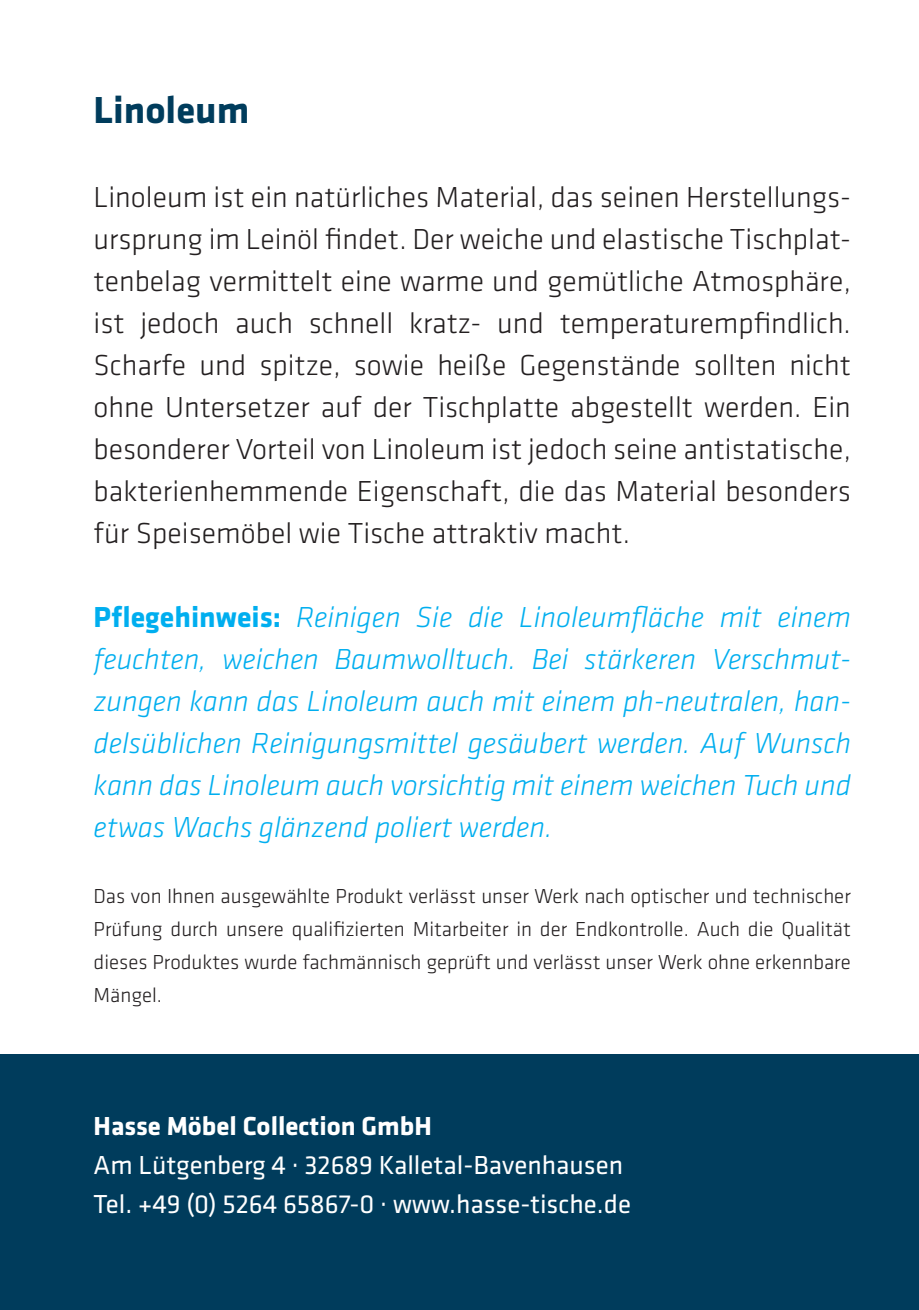
<style>
.page{position:relative;width:919px;height:1310px;background:#fff}
.page>*{position:absolute;margin:0;border:0;box-sizing:border-box;transform-origin:0 0}
.t1{font:700 39px "Klavika";color:#003c5c}
.t2{font:300 30px/42px "Klavika";color:#231f20;text-align:justify}
.t3{font:italic 300 30px/42px "Klavika";color:#00aeef;text-align:justify}
.t4{font:27px/39px "Klavika";color:#fff}
.t5{font:700 27px "Klavika";color:#fff}
.t6{font:300 21px/33px "Klavika";color:#231f20;text-align:justify}
.s1{font-weight:700;font-style:normal}
</style>
<div class="page">
<div style="left:0;top:1054px;width:918px;height:256px;background:#003c5c"></div>
<h1 class="t1" style="left:94px;top:89px;width:157px">Linoleum</h1>
<p class="t2" style="left:94px;top:176px;width:758px">Linoleum ist ein natürliches Material, das seinen Herstellungs&shy;ursprung im Leinöl findet. Der weiche und elastische Tischplat&shy;tenbelag vermittelt eine warme und gemütliche Atmosphäre, ist jedoch auch schnell kratz- und temperaturempfindlich.<br>Scharfe und spitze, sowie heiße Gegenstände sollten nicht ohne Untersetzer auf der Tischplatte abgestellt werden. Ein besonderer Vorteil von Linoleum ist jedoch seine antistatische, bakterienhemmende Eigenschaft, die das Material besonders für Speisemöbel wie Tische attraktiv macht.</p>
<p class="t3" style="left:94px;top:596px;width:758px"><span class="s1">Pflegehinweis:</span> Reinigen Sie die Linoleumfläche mit einem feuchten, weichen Baumwolltuch. Bei stärkeren Verschmut&shy;zungen kann das Linoleum auch mit einem ph-neutralen, han&shy;delsüblichen Reinigungsmittel gesäubert werden. Auf Wunsch kann das Linoleum auch vorsichtig mit einem weichen Tuch und etwas Wachs glänzend poliert werden.</p>
<p class="t6" style="left:94px;top:880px;width:758px">Das von Ihnen ausgewählte Produkt verlässt unser Werk nach optischer und technischer Prüfung durch unsere qualifizierten Mitarbeiter in der Endkontrolle. Auch die Qualität dieses Produktes wurde fachmännisch geprüft und verlässt unser Werk ohne erkennbare Mängel.</p>
<p class="t5" style="left:94px;top:1111px;width:339px">Hasse Möbel Collection GmbH</p>
<p class="t4" style="left:94px;top:1145px;width:539px">Am Lütgenberg 4 · 32689 Kalletal-Bavenhausen<br>Tel. +49 (0) 5264 65867-0 · www.hasse-tische.de</p>
</div>
